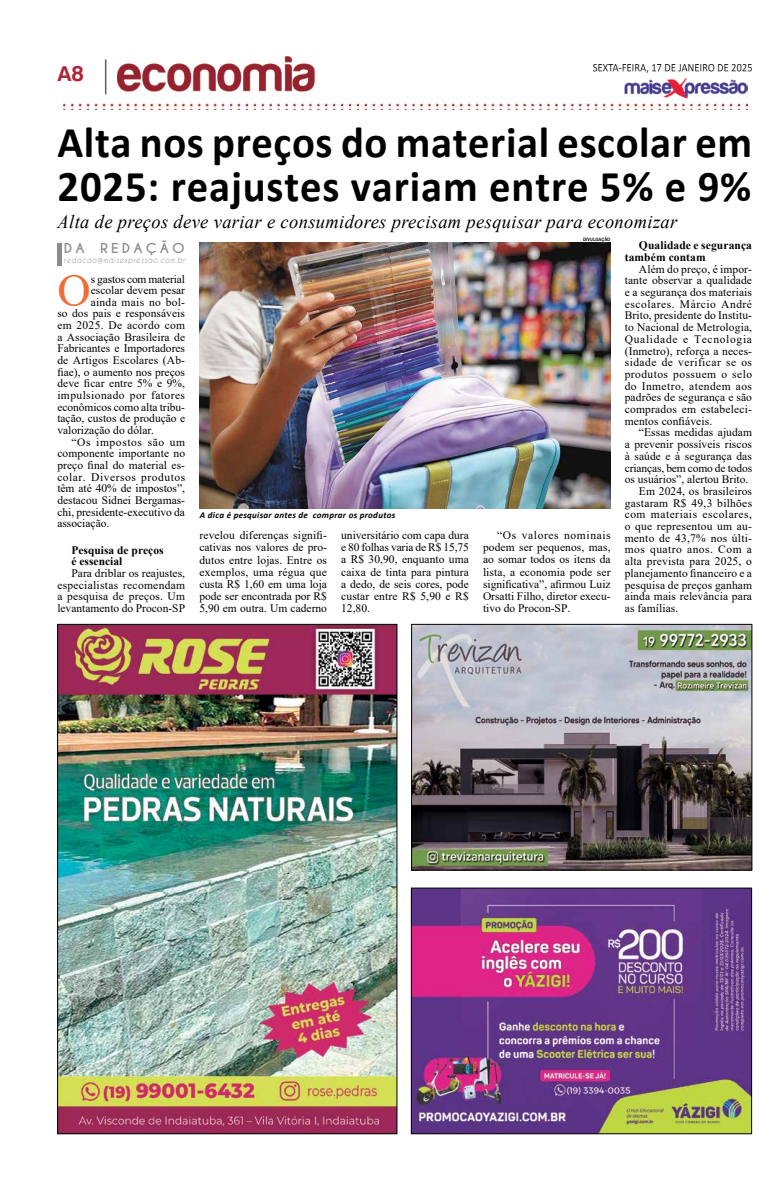
<style>
.page{position:relative;width:780px;height:1191px;background:#fff}
.page>*{position:absolute;margin:0;border:0;box-sizing:border-box;transform-origin:0 0}
.t1{font:46.2px "Times New Roman";color:#ef6d38}
.t2{font:700 44px/44px "Calibri";letter-spacing:.015em;color:#000}
.t3{font:22px "Harabara";color:#b32436}
.t4{font:italic 19px "Times New Roman";letter-spacing:.02em;color:#000}
.t5{font:700 12.9px "Caviar Dreams";letter-spacing:.22em;color:#8b8b8b;scale:1.07 1}
.t6{font:11.5px/12.1px "Times New Roman";letter-spacing:.005em;color:#000;text-align:justify}
.t7{font:700 11.5px/11.7px "Times New Roman";letter-spacing:.01em;color:#000}
.t8{font:11.5px "Times New Roman";letter-spacing:.025em;color:#000}
.t9{font:11.5px "Times New Roman";letter-spacing:.045em;color:#000}
.t10{font:11.5px "Times New Roman";letter-spacing:.035em;color:#000}
.t11{font:11.5px "Times New Roman";letter-spacing:-.015em;color:#000}
.t12{font:11.5px "Times New Roman";letter-spacing:.04em;color:#000}
.t13{font:11.5px "Times New Roman";letter-spacing:.055em;color:#000}
.t14{font:italic 700 9px "Calibri";letter-spacing:.03em;color:#000}
.t15{font:italic 8.3px "Caviar Dreams";letter-spacing:.11em;color:#8b8b8b;scale:.83 1}
.t16{font:500 4.9px "Franklin Gothic";color:#000}
</style>
<div class="page">
<img style="left:63px;top:57px;width:684px;height:53px">
<img style="left:593px;top:64px;width:158px;height:9px">
<img style="left:59px;top:626px;width:336px;height:506px">
<img style="left:413px;top:626px;width:337px;height:242px">
<div style="left:411px;top:624px;width:341px;height:246px;border:1px solid #000"></div>
<img style="left:413px;top:889px;width:337px;height:243px">
<div style="left:411px;top:887px;width:341px;height:247px;border:1px solid #000"></div>
<img style="left:200px;top:243px;width:410px;height:266px">
<hr style="left:58px;top:243px;width:4px;height:23px;background:#8b8b8b">
<h3 class="t3" style="left:57px;top:62px;width:28px">A8</h3>
<h2 class="t2" style="left:58px;top:120px;width:696px">Alta nos preços do material escolar em<br>2025: reajustes variam entre 5% e 9%</h2>
<h3 class="t4" style="left:58px;top:208px;width:621px">Alta de preços deve variar e consumidores precisam pesquisar para economizar</h3>
<p class="t16" style="left:583px;top:237px;width:29px">DIVULGAÇÃO</p>
<p class="t5" style="left:64px;top:240px;width:114px">DA REDAÇÃO</p>
<p class="t15" style="left:64px;top:255px;width:147px">redacao@maisexpressao.com.br</p>
<h1 class="t1" style="left:57px;top:257px;width:35px">O</h1>
<p class="t11" style="left:91px;top:270px;width:96px">s gastos com material</p>
<p class="t7" style="left:624px;top:239px;width:129px;text-indent:14px">Qualidade e segurança também contam</p>
<p class="t6" style="left:624px;top:262px;width:129px;line-height:11.7px;text-indent:14px">Além do preço, é impor&shy;tante observar a qualidade e a segurança dos materiais escolares. Márcio André Brito, presidente do Institu&shy;to Nacional de Metrologia, Qualidade e Tecnologia (Inmetro), reforça a neces&shy;sidade de verificar se os produtos possuem o selo do Inmetro, atendem aos padrões de segurança e são comprados em estabeleci&shy;mentos confiáveis.</p>
<p class="t6" style="left:639px;top:426px;width:115px">“Essas medidas ajudam</p>
<p class="t6" style="left:624px;top:438px;width:129px">a prevenir possíveis riscos</p>
<p class="t6" style="left:624px;top:449px;width:129px">à saúde e à segurança das</p>
<p class="t6" style="left:624px;top:461px;width:129px">crianças, bem como de todos</p>
<p class="t6" style="left:624px;top:473px;width:125px">os usuários”, alertou Brito.</p>
<p class="t6" style="left:639px;top:484px;width:115px">Em 2024, os brasileiros</p>
<p class="t8" style="left:624px;top:494px;width:129px">gastaram R$ 49,3 bilhões</p>
<p class="t9" style="left:624px;top:506px;width:129px">com materiais escolares,</p>
<p class="t6" style="left:624px;top:520px;width:129px">o que representou um au-</p>
<p class="t6" style="left:624px;top:531px;width:129px">mento de 43,7% nos últi-</p>
<p class="t12" style="left:624px;top:541px;width:129px">mos quatro anos. Com a</p>
<p class="t6" style="left:624px;top:555px;width:129px">alta prevista para 2025, o</p>
<p class="t6" style="left:624px;top:566px;width:129px">planejamento financeiro e a</p>
<p class="t6" style="left:624px;top:578px;width:129px">pesquisa de preços ganham</p>
<p class="t6" style="left:624px;top:590px;width:129px">ainda mais relevância para</p>
<p class="t6" style="left:624px;top:601px;width:55px">as famílias.</p>
<p class="t6" style="left:91px;top:284px;width:96px">escolar devem pesar</p>
<p class="t8" style="left:91px;top:293px;width:96px">ainda mais no bol-</p>
<p class="t6" style="left:57px;top:307px;width:129px">so dos pais e responsáveis</p>
<p class="t8" style="left:57px;top:317px;width:129px">em 2025. De acordo com</p>
<p class="t6" style="left:57px;top:330px;width:129px">a Associação Brasileira de</p>
<p class="t6" style="left:57px;top:342px;width:129px">Fabricantes e Importadores</p>
<p class="t6" style="left:57px;top:353px;width:129px">de Artigos Escolares (Ab-</p>
<p class="t6" style="left:57px;top:365px;width:129px">fiae), o aumento nos preços</p>
<p class="t6" style="left:57px;top:377px;width:129px">deve ficar entre 5% e 9%,</p>
<p class="t10" style="left:57px;top:387px;width:129px">impulsionado por fatores</p>
<p class="t6" style="left:57px;top:400px;width:129px">econômicos como alta tribu-</p>
<p class="t6" style="left:57px;top:412px;width:129px">tação, custos de produção e</p>
<p class="t6" style="left:57px;top:424px;width:98px">valorização do dólar.</p>
<p class="t13" style="left:71px;top:434px;width:115px">“Os impostos são um</p>
<p class="t6" style="left:57px;top:447px;width:129px">componente importante no</p>
<p class="t6" style="left:57px;top:459px;width:129px">preço final do material es-</p>
<p class="t9" style="left:57px;top:469px;width:129px">colar. Diversos produtos</p>
<p class="t6" style="left:57px;top:482px;width:129px">têm até 40% de impostos”,</p>
<p class="t6" style="left:57px;top:494px;width:129px">destacou Sidnei Bergamas-</p>
<p class="t6" style="left:57px;top:505px;width:129px">chi, presidente-executivo da</p>
<p class="t6" style="left:57px;top:517px;width:54px">associação.</p>
<p class="t7" style="left:71px;top:543px;width:94px">Pesquisa de preços é essencial</p>
<p class="t6" style="left:57px;top:567px;width:129px;line-height:11.7px;text-indent:14px">Para driblar os reajustes, especialistas recomendam a pesquisa de preços. Um levantamento do Procon-SP</p>
<p class="t14" style="left:200px;top:509px;width:197px">A dica é pesquisar antes de comprar os produtos</p>
<p class="t6" style="left:199px;top:529px;width:129px">revelou diferenças signifi&shy;cativas nos valores de pro&shy;dutos entre lojas. Entre os exemplos, uma régua que custa R$ 1,60 em uma loja pode ser encontrada por R$ 5,90 em outra. Um caderno</p>
<p class="t6" style="left:341px;top:529px;width:129px">universitário com capa dura e 80 folhas varia de R$ 15,75 a R$ 30,90, enquanto uma caixa de tinta para pintura a dedo, de seis cores, pode custar entre R$ 5,90 e R$ 12,80.</p>
<p class="t6" style="left:483px;top:529px;width:129px;text-indent:14px">“Os valores nominais podem ser pequenos, mas, ao somar todos os itens da lista, a economia pode ser significativa”, afirmou Luiz Orsatti Filho, diretor execu&shy;tivo do Procon-SP.</p>
</div>
